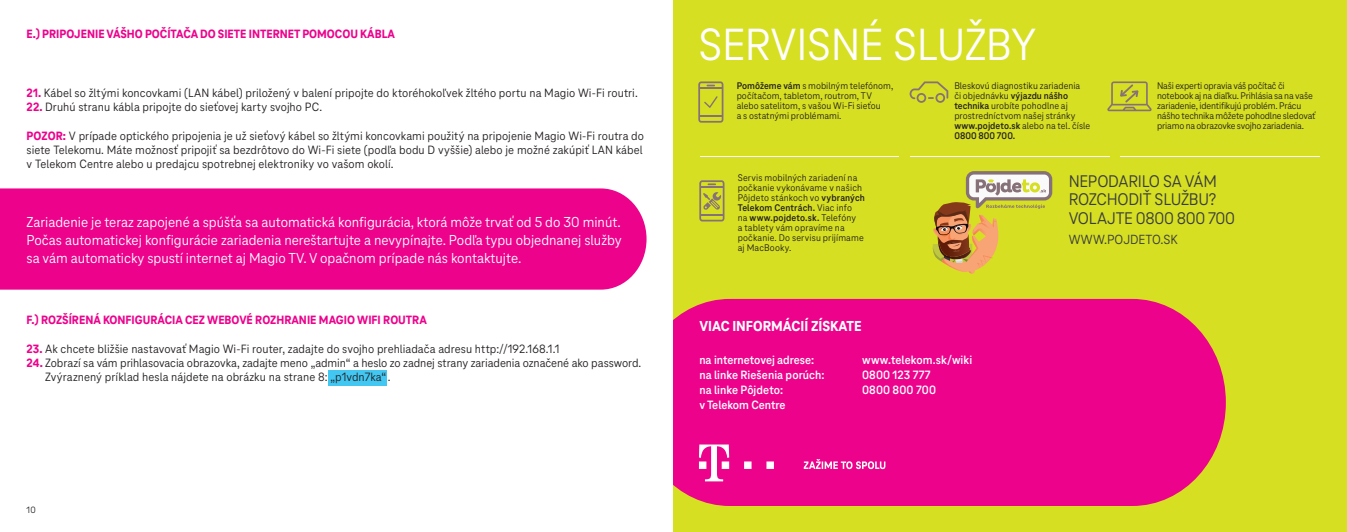
<style>
.page{position:relative;width:1347px;height:532px;background:#fff}
.page>*{position:absolute;margin:0;border:0;box-sizing:border-box;transform-origin:0 0}
.t1{font:46.88px "Tele Neo";letter-spacing:-.01em;color:#fff}
.t2{font:17.5px/18.9px "Tele Neo";letter-spacing:-.015em;color:#393b3e}
.t3{font:15px/18px "Tele Neo";color:#fff;text-align:justify}
.t4{font:800 15px "Tele Neo";color:#fff}
.t5{font:13.75px "Tele Neo";color:#393b3e}
.t6{font:12.5px/14.1px "Tele Neo";letter-spacing:.005em;color:#231f20;text-align:justify}
.t7{font:700 12.5px "Tele Neo";color:#fff}
.t8{font:800 12.5px "Tele Neo";color:#ed028c}
.t9{font:10px/10px "Tele Neo";letter-spacing:.005em;color:#231f20}
.t10{font:10px/10px "Tele Neo";letter-spacing:-.015em;color:#231f20}
.t11{font:9.5px "Tele Neo";color:#231f20}
.s1{font-weight:800;color:#ed028c}
.s2{font-weight:700}
</style>
<div class="page">
<div style="left:0;top:188px;width:646px;height:101px;background:#ed028c"></div>
<div style="left:328px;top:370px;width:59px;height:15px;background:#42c7f2"></div>
<div style="left:673px;top:0;width:673px;height:531px;background:#d6df21"></div>
<div style="left:673px;top:299px;width:552px;height:207px;background:#ed028c"></div>
<hr style="left:700px;top:156px;width:199px;height:1px;background:#fff">
<hr style="left:909px;top:156px;width:200px;height:1px;background:#fff">
<hr style="left:1120px;top:156px;width:199px;height:1px;background:#fff">
<svg style="left:699px;top:180px;width:25px;height:41px"></svg>
<svg style="left:1107px;top:81px;width:44px;height:30px"></svg>
<svg style="left:909px;top:81px;width:39px;height:22px"></svg>
<svg style="left:698px;top:81px;width:25px;height:42px"></svg>
<svg style="left:932px;top:171px;width:120px;height:103px"></svg>
<svg style="left:803px;top:459px;width:82px;height:10px"></svg>
<svg style="left:699px;top:444px;width:30px;height:37px"></svg>
<svg style="left:744px;top:461px;width:7px;height:8px"></svg>
<svg style="left:766px;top:461px;width:8px;height:8px"></svg>
<p class="t8" style="left:27px;top:27px;width:370px">E.) PRIPOJENIE VÁŠHO POČÍTAČA DO SIETE INTERNET POMOCOU KÁBLA</p>
<p class="t6" style="left:27px;top:86px;width:613px"><span class="s1">21.</span> Kábel so žltými koncovkami (LAN kábel) priložený v balení pripojte do ktoréhokoľvek žltého portu na Magio Wi-Fi routri.</p>
<p class="t6" style="left:27px;top:100px;width:297px"><span class="s1">22.</span> Druhú stranu kábla pripojte do sieťovej karty svojho PC.</p>
<p class="t6" style="left:27px;top:129px;width:619px"><span class="s1">POZOR:</span> V prípade optického pripojenia je už sieťový kábel so žltými koncovkami použitý na pripojenie Magio Wi-Fi routra do siete Telekomu. Máte možnosť pripojiť sa bezdrôtovo do Wi-Fi siete (podľa bodu D vyššie) alebo je možné zakúpiť LAN kábel v Telekom Centre alebo u predajcu spotrebnej elektroniky vo vašom okolí.</p>
<p class="t3" style="left:27px;top:213px;width:597px">Zariadenie je teraz zapojené a spúšťa sa automatická konfigurácia, ktorá môže trvať od 5 do 30 minút.<br>Počas automatickej konfigurácie zariadenia nereštartujte a nevypínajte. Podľa typu objednanej služby sa vám automaticky spustí internet aj Magio TV. V opačnom prípade nás kontaktujte.</p>
<p class="t8" style="left:27px;top:313px;width:402px">F.) ROZŠÍRENÁ KONFIGURÁCIA CEZ WEBOVÉ ROZHRANIE MAGIO WIFI ROUTRA</p>
<p class="t6" style="left:27px;top:341px;width:534px"><span class="s1">23.</span> Ak chcete bližšie nastavovať Magio Wi-Fi router, zadajte do svojho prehliadača adresu http://192.168.1.1</p>
<p class="t6" style="left:45px;top:355px;width:598px;text-indent:-19px"><span class="s1">24.</span> Zobrazí sa vám prihlasovacia obrazovka, zadajte meno „admin“ a heslo zo zadnej strany zariadenia označené ako password.<br>Zvýraznený príklad hesla nájdete na obrázku na strane 8: „p1vdn7ka“.</p>
<p class="t11" style="left:27px;top:504px;width:11px">10</p>
<h1 class="t1" style="left:698px;top:18px;width:340px">SERVISNÉ SLUŽBY</h1>
<p class="t9" style="left:736px;top:81px;width:158px"><span class="s2">Pomôžeme vám</span> s mobilným telefónom, počítačom, tabletom, routrom, TV alebo satelitom, s vašou Wi-Fi sieťou<br>a s ostatnými problémami.</p>
<p class="t9" style="left:954px;top:81px;width:137px">Bleskovú diagnostiku zariadenia<br>či objednávku <span class="s2">výjazdu nášho technika</span> urobíte pohodlne aj prostredníctvom našej stránky <span class="s2">www.pojdeto.sk</span> alebo na tel. čísle<br><span class="s2">0800 800 700.</span></p>
<p class="t10" style="left:1157px;top:81px;width:160px">Naši experti opravia váš počítač či notebook aj na diaľku. Prihlásia sa na vaše zariadenie, identifikujú problém. Prácu nášho technika môžete pohodlne sledovať priamo na obrazovke svojho zariadenia.</p>
<p class="t9" style="left:737px;top:173px;width:129px">Servis mobilných zariadení na počkanie vykonávame v našich<br>Pôjdeto stánkoch vo <span class="s2">vybraných<br>Telekom Centrách.</span> Viac info<br>na <span class="s2">www.pojdeto.sk.</span> Telefóny<br>a tablety vám opravíme na počkanie. Do servisu prijímame aj MacBooky.</p>
<p class="t4" style="left:699px;top:318px;width:164px">VIAC INFORMÁCIÍ ZÍSKATE</p>
<p class="t7" style="left:699px;top:352px;width:116px">na internetovej adrese:</p>
<p class="t7" style="left:862px;top:352px;width:112px">www.telekom.sk/wiki</p>
<p class="t7" style="left:699px;top:367px;width:127px">na linke Riešenia porúch:</p>
<p class="t7" style="left:862px;top:367px;width:70px">0800 123 777</p>
<p class="t7" style="left:699px;top:382px;width:85px">na linke Pôjdeto:</p>
<p class="t7" style="left:862px;top:382px;width:75px">0800 800 700</p>
<p class="t7" style="left:699px;top:397px;width:88px">v Telekom Centre</p>
<h2 class="t2" style="left:1068px;top:171px;width:168px">NEPODARILO SA VÁM<br>ROZCHODIŤ SLUŽBU?<br>VOLAJTE 0800 800 700</h2>
<p class="t5" style="left:1068px;top:232px;width:110px">WWW.POJDETO.SK</p>
</div>
